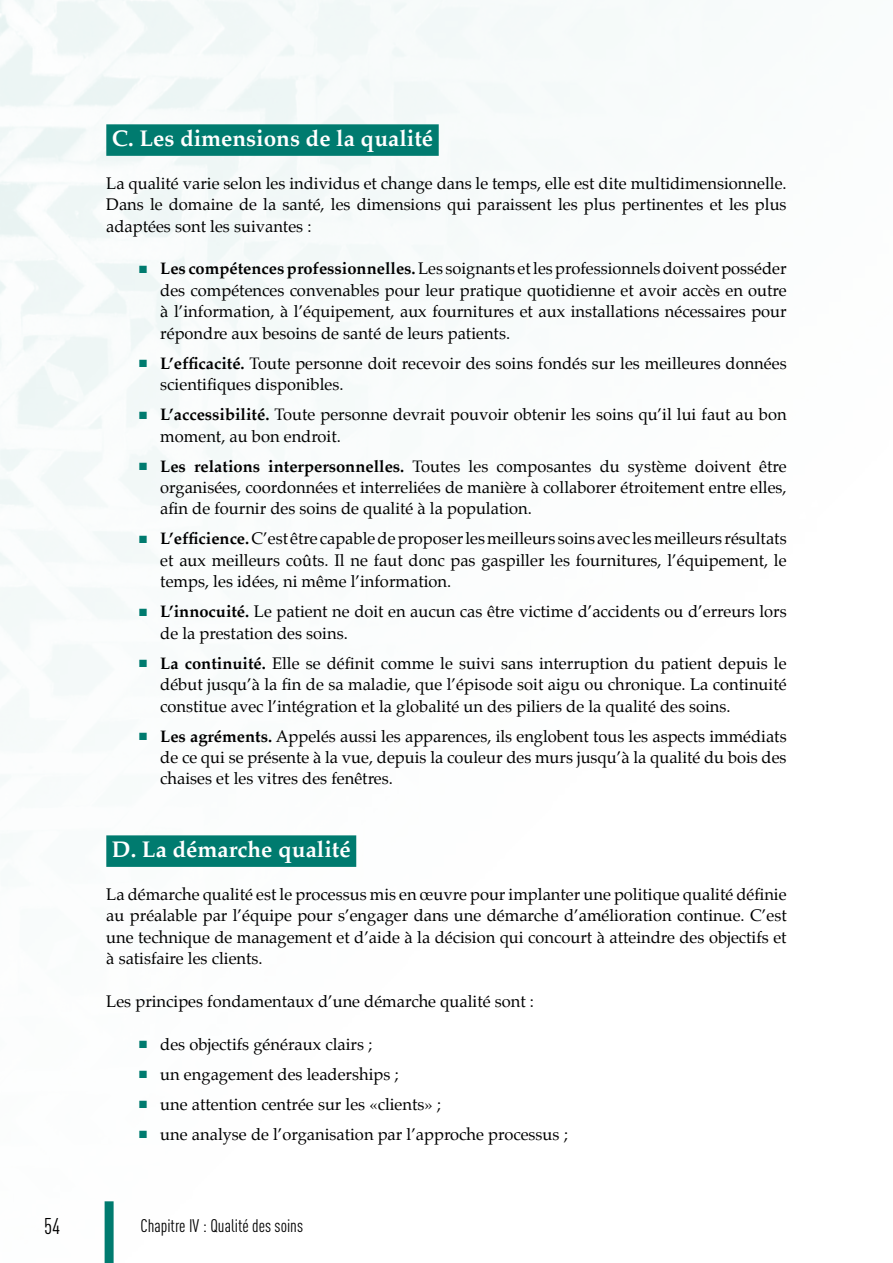
<style>
.page{position:relative;width:893px;height:1263px;background:#fff}
.page>*{position:absolute;margin:0;border:0;box-sizing:border-box;transform-origin:0 0}
.t1{font:700 22.5px "Palatino";color:#fff}
.t2{font:condensed 22.5px "DINOT";color:#000}
.t3{font:condensed 18px "DINOT";color:#000}
.t4{font:16.5px/21.5px "Palatino";color:#000;text-align:justify}
.s1{color:#007b6f}
.s2{font-weight:700}
</style>
<div class="page">
<div style="left:105px;top:1201px;width:9px;height:62px;background:#007b6f"></div>
<div style="left:106px;top:124px;width:333px;height:32px;background:#007b6f"></div>
<div style="left:106px;top:835px;width:250px;height:32px;background:#007b6f"></div>
<h1 class="t1" style="left:112px;top:119px;width:323px">C. Les dimensions de la qualité</h1>
<p class="t4" style="left:106px;top:172px;width:682px">La qualité varie selon les individus et change dans le temps, elle est dite multidimensionnelle.<br>Dans le domaine de la santé, les dimensions qui paraissent les plus pertinentes et les plus adaptées sont les suivantes :</p>
<p class="t4" style="left:160px;top:258px;width:628px;text-indent:-21px"><span class="s1">■</span> <span class="s2">Les compétences professionnelles.</span> Les soignants et les professionnels doivent posséder des compétences convenables pour leur pratique quotidienne et avoir accès en outre à l’information, à l’équipement, aux fournitures et aux installations nécessaires pour répondre aux besoins de santé de leurs patients.</p>
<p class="t4" style="left:160px;top:352px;width:628px;text-indent:-21px"><span class="s1">■</span> <span class="s2">L’efficacité.</span> Toute personne doit recevoir des soins fondés sur les meilleures données scientifiques disponibles.</p>
<p class="t4" style="left:160px;top:404px;width:628px;text-indent:-21px"><span class="s1">■</span> <span class="s2">L’accessibilité.</span> Toute personne devrait pouvoir obtenir les soins qu’il lui faut au bon moment, au bon endroit.</p>
<p class="t4" style="left:160px;top:455px;width:628px;text-indent:-21px"><span class="s1">■</span> <span class="s2">Les relations interpersonnelles.</span> Toutes les composantes du système doivent être organisées, coordonnées et interreliées de manière à collaborer étroitement entre elles, afin de fournir des soins de qualité à la population.</p>
<p class="t4" style="left:160px;top:528px;width:628px;text-indent:-21px"><span class="s1">■</span> <span class="s2">L’efficience.</span> C’est être capable de proposer les meilleurs soins avec les meilleurs résultats et aux meilleurs coûts. Il ne faut donc pas gaspiller les fournitures, l’équipement, le temps, les idées, ni même l’information.</p>
<p class="t4" style="left:160px;top:601px;width:628px;text-indent:-21px"><span class="s1">■</span> <span class="s2">L’innocuité.</span> Le patient ne doit en aucun cas être victime d’accidents ou d’erreurs lors de la prestation des soins.</p>
<p class="t4" style="left:160px;top:652px;width:628px;text-indent:-21px"><span class="s1">■</span> <span class="s2">La continuité.</span> Elle se définit comme le suivi sans interruption du patient depuis le début jusqu’à la fin de sa maladie, que l’épisode soit aigu ou chronique. La continuité constitue avec l’intégration et la globalité un des piliers de la qualité des soins.</p>
<p class="t4" style="left:160px;top:725px;width:628px;text-indent:-21px"><span class="s1">■</span> <span class="s2">Les agréments.</span> Appelés aussi les apparences, ils englobent tous les aspects immédiats de ce qui se présente à la vue, depuis la couleur des murs jusqu’à la qualité du bois des chaises et les vitres des fenêtres.</p>
<h1 class="t1" style="left:112px;top:830px;width:240px">D. La démarche qualité</h1>
<p class="t4" style="left:106px;top:883px;width:682px">La démarche qualité est le processus mis en œuvre pour implanter une politique qualité définie au préalable par l’équipe pour s’engager dans une démarche d’amélioration continue. C’est une technique de management et d’aide à la décision qui concourt à atteindre des objectifs et à satisfaire les clients.</p>
<p class="t4" style="left:106px;top:990px;width:429px">Les principes fondamentaux d’une démarche qualité sont :</p>
<p class="t4" style="left:139px;top:1033px;width:235px"><span class="s1">■</span> des objectifs généraux clairs ;</p>
<p class="t4" style="left:139px;top:1063px;width:261px"><span class="s1">■</span> un engagement des leaderships ;</p>
<p class="t4" style="left:139px;top:1093px;width:303px"><span class="s1">■</span> une attention centrée sur les «clients» ;</p>
<p class="t4" style="left:139px;top:1123px;width:430px"><span class="s1">■</span> une analyse de l’organisation par l’approche processus ;</p>
<h1 class="t2" style="left:44px;top:1213px;width:18px">54</h1>
<p class="t3" style="left:141px;top:1215px;width:164px">Chapitre IV : Qualité des soins</p>
</div>
